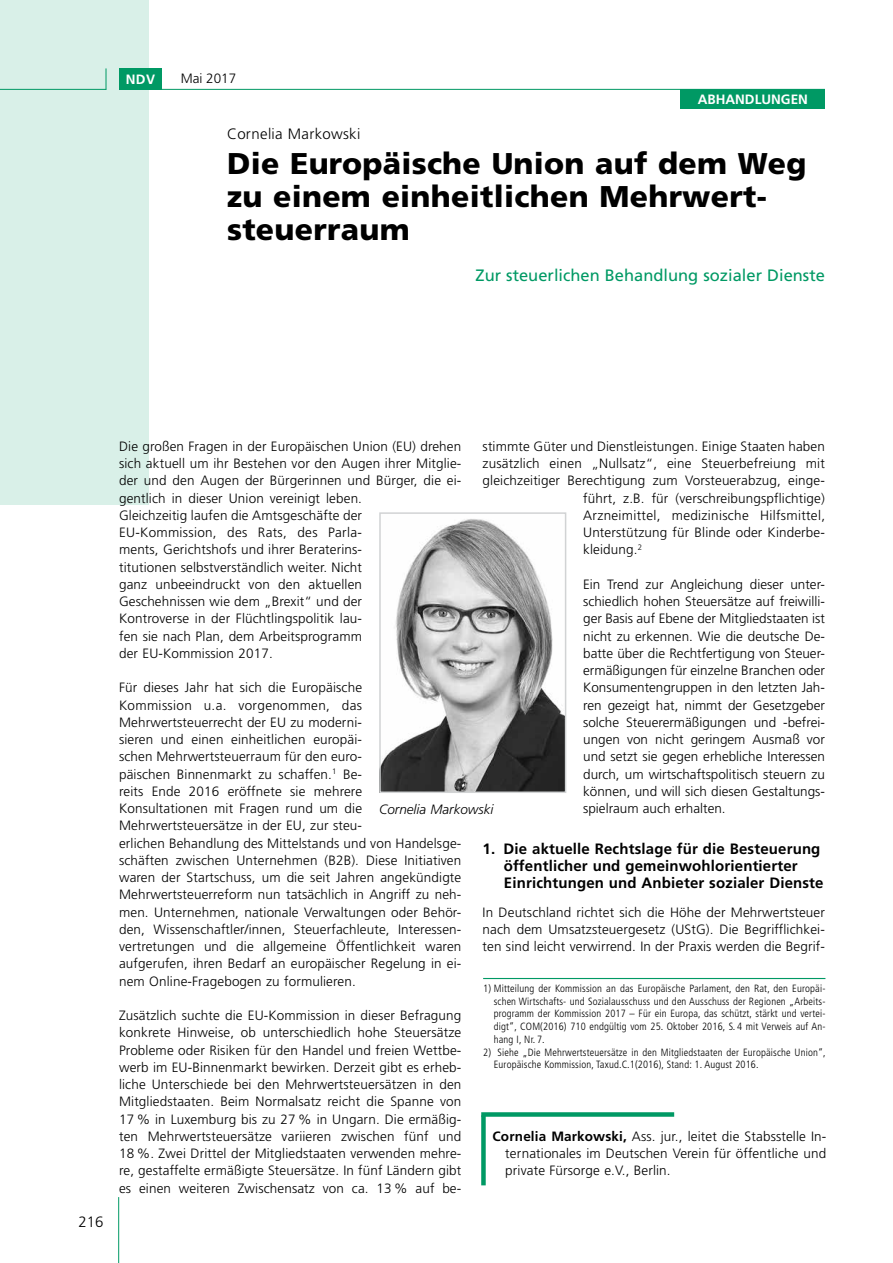
<style>
.page{position:relative;width:893px;height:1263px;background:#fff}
.page>*{position:absolute;margin:0;border:0;box-sizing:border-box;transform-origin:0 0}
.t1{font:900 30px/33px "Frutiger LT";letter-spacing:.01em;color:#000}
.t2{font:16.5px "Frutiger LT";color:#009964}
.t3{font:700 15px/17.2px "Frutiger LT";letter-spacing:.01em;color:#000}
.t4{font:300 15px "Frutiger LT";letter-spacing:.02em;color:#000}
.t5{font:300 13.5px/17.2px "Frutiger LT";letter-spacing:.01em;color:#000;text-align:justify}
.t6{font:italic 300 13.5px "Frutiger LT";color:#000}
.t7{font:700 13.5px "Frutiger LT";color:#fff}
.t8{font:300 condensed 10.5px/12.8px "Frutiger LT";letter-spacing:.015em;color:#000;text-align:justify}
.s1{font-weight:700}
</style>
<div class="page">
<div style="left:0;top:0;width:149px;height:505px;background:#d9f0e8"></div>
<hr style="left:0;top:89px;width:106px;height:1px;background:#009964">
<hr style="left:119px;top:89px;width:706px;height:1px;background:#009964">
<svg style="left:106px;top:68px;width:1px;height:22px"></svg>
<hr style="left:118px;top:1197px;width:1px;height:66px;background:#009964">
<div style="left:119px;top:68px;width:43px;height:21px;background:#009964"></div>
<hr style="left:483px;top:978px;width:342px;height:1px;background:#009964">
<div style="left:681px;top:90px;width:144px;height:19px;background:#009964"></div>
<img style="left:382px;top:519px;width:181px;height:271px">
<div style="left:379px;top:512px;width:187px;height:281px;border:2px solid #d1d3d4"></div>
<div style="left:481px;top:1112px;width:193px;height:5px;background:#009964"></div>
<div style="left:481px;top:1115px;width:5px;height:70px;background:#009964"></div>
<p class="t7" style="left:126px;top:71px;width:31px">NDV</p>
<p class="t5" style="left:181px;top:70px;width:57px">Mai 2017</p>
<p class="t7" style="left:698px;top:92px;width:112px">ABHANDLUNGEN</p>
<p class="t4" style="left:227px;top:125px;width:135px">Cornelia Markowski</p>
<h1 class="t1" style="left:227px;top:147px;width:581px">Die Europäische Union auf dem Weg zu einem einheitlichen Mehrwert&shy;steuerraum</h1>
<p class="t2" style="left:476px;top:265px;width:351px">Zur steuerlichen Behandlung sozialer Dienste</p>
<p class="t4" style="left:78px;top:1213px;width:27px">216</p>
<p class="t5" style="left:119px;top:438px;width:344px;text-align:left">Die großen Fragen in der Europäischen Union (EU) drehen sich aktuell um ihr Bestehen vor den Augen ihrer Mitglie&shy;der und den Augen der Bürgerinnen und Bürger, die ei&shy;gentlich in dieser Union vereinigt leben.<br>Gleichzeitig laufen die Amtsgeschäfte der EU-Kommission, des Rats, des Parla-<br>ments, Gerichtshofs und ihrer Beraterins-<br>titutionen selbstverständlich weiter. Nicht<br>ganz unbeeindruckt von den aktuellen<br>Geschehnissen wie dem „Brexit“ und der<br>Kontroverse in der Flüchtlingspolitik lau-<br>fen sie nach Plan, dem Arbeitsprogramm<br>der EU-Kommission 2017.</p>
<p class="t5" style="left:119px;top:679px;width:344px;text-align:left">Für dieses Jahr hat sich die Europäische<br>Kommission u.a. vorgenommen, das Mehrwertsteuerrecht der EU zu moderni-<br>sieren und einen einheitlichen europäi-<br>schen Mehrwertsteuerraum für den euro-<br>päischen Binnenmarkt zu schaffen.<sup>1</sup> Be-<br>reits Ende 2016 eröffnete sie mehrere<br>Konsultationen mit Fragen rund um die Mehrwertsteuersätze in der EU, zur steu-<br>erlichen Behandlung des Mittelstands und von Handelsge&shy;schäften zwischen Unternehmen (B2B). Diese Initiativen waren der Startschuss, um die seit Jahren angekündigte Mehrwertsteuerreform nun tatsächlich in Angriff zu neh&shy;men. Unternehmen, nationale Verwaltungen oder Behör&shy;den, Wissenschaftler/innen, Steuerfachleute, Interessen&shy;vertretungen und die allgemeine Öffentlichkeit waren aufgerufen, ihren Bedarf an europäischer Regelung in ei&shy;nem Online-Fragebogen zu formulieren.</p>
<p class="t5" style="left:119px;top:1007px;width:344px">Zusätzlich suchte die EU-Kommission in dieser Befragung konkrete Hinweise, ob unterschiedlich hohe Steuersätze Probleme oder Risiken für den Handel und freien Wettbe&shy;werb im EU-Binnenmarkt bewirken. Derzeit gibt es erheb&shy;liche Unterschiede bei den Mehrwertsteuersätzen in den Mitgliedstaaten. Beim Normalsatz reicht die Spanne von 17 % in Luxemburg bis zu 27 % in Ungarn. Die ermäßig&shy;ten Mehrwertsteuersätze variieren zwischen fünf und 18 %. Zwei Drittel der Mitgliedstaaten verwenden mehre&shy;re, gestaffelte ermäßigte Steuersätze. In fünf Ländern gibt es einen weiteren Zwischensatz von ca. 13 % auf be-</p>
<p class="t5" style="left:483px;top:438px;width:344px">stimmte Güter und Dienstleistungen. Einige Staaten haben</p>
<p class="t5" style="left:483px;top:455px;width:344px">zusätzlich einen „Nullsatz“, eine Steuerbefreiung mit</p>
<p class="t5" style="left:483px;top:472px;width:344px">gleichzeitiger Berechtigung zum Vorsteuerabzug, einge-</p>
<p class="t5" style="left:583px;top:490px;width:243px">führt, z.B. für (verschreibungspflichtige)</p>
<p class="t5" style="left:583px;top:507px;width:243px">Arzneimittel, medizinische Hilfsmittel,</p>
<p class="t5" style="left:583px;top:524px;width:243px">Unterstützung für Blinde oder Kinderbe-</p>
<p class="t5" style="left:583px;top:541px;width:60px">kleidung.<sup>2</sup></p>
<p class="t5" style="left:583px;top:576px;width:243px">Ein Trend zur Angleichung dieser unter&shy;schiedlich hohen Steuersätze auf freiwilli&shy;ger Basis auf Ebene der Mitgliedstaaten ist nicht zu erkennen. Wie die deutsche De&shy;batte über die Rechtfertigung von Steuer&shy;ermäßigungen für einzelne Branchen oder Konsumentengruppen in den letzten Jah&shy;ren gezeigt hat, nimmt der Gesetzgeber solche Steuerermäßigungen und -befrei&shy;ungen von nicht geringem Ausmaß vor und setzt sie gegen erhebliche Interessen durch, um wirtschaftspolitisch steuern zu können, und will sich diesen Gestaltungs&shy;spielraum auch erhalten.</p>
<p class="t3" style="left:504px;top:840px;width:321px;text-indent:-21px">1. Die aktuelle Rechtslage für die Besteuerung öffentlicher und gemeinwohlorientierter<br>Einrichtungen und Anbieter sozialer Dienste</p>
<p class="t5" style="left:483px;top:903px;width:344px">In Deutschland richtet sich die Höhe der Mehrwertsteuer nach dem Umsatzsteuergesetz (UStG). Die Begrifflichkei&shy;ten sind leicht verwirrend. In der Praxis werden die Begrif-</p>
<p class="t6" style="left:379px;top:801px;width:116px">Cornelia Markowski</p>
<p class="t8" style="left:494px;top:982px;width:333px;text-indent:-11px">1) Mitteilung der Kommission an das Europäische Parlament, den Rat, den Europäi&shy;schen Wirtschafts- und Sozialausschuss und den Ausschuss der Regionen „Arbeits&shy;programm der Kommission 2017 – Für ein Europa, das schützt, stärkt und vertei&shy;digt“, COM(2016) 710 endgültig vom 25. Oktober 2016, S. 4 mit Verweis auf An&shy;hang I, Nr. 7.</p>
<p class="t8" style="left:494px;top:1046px;width:334px;text-indent:-11px">2) Siehe „Die Mehrwertsteuersätze in den Mitgliedstaaten der Europäische Union“,<br>Europäische Kommission, Taxud.C.1(2016), Stand: 1. August 2016.</p>
<p class="t5" style="left:505px;top:1128px;width:323px;text-indent:-13px"><span class="s1">Cornelia Markowski,</span> Ass. jur., leitet die Stabsstelle In&shy;ternationales im Deutschen Verein für öffentliche und private Fürsorge e.V., Berlin.</p>
</div>
